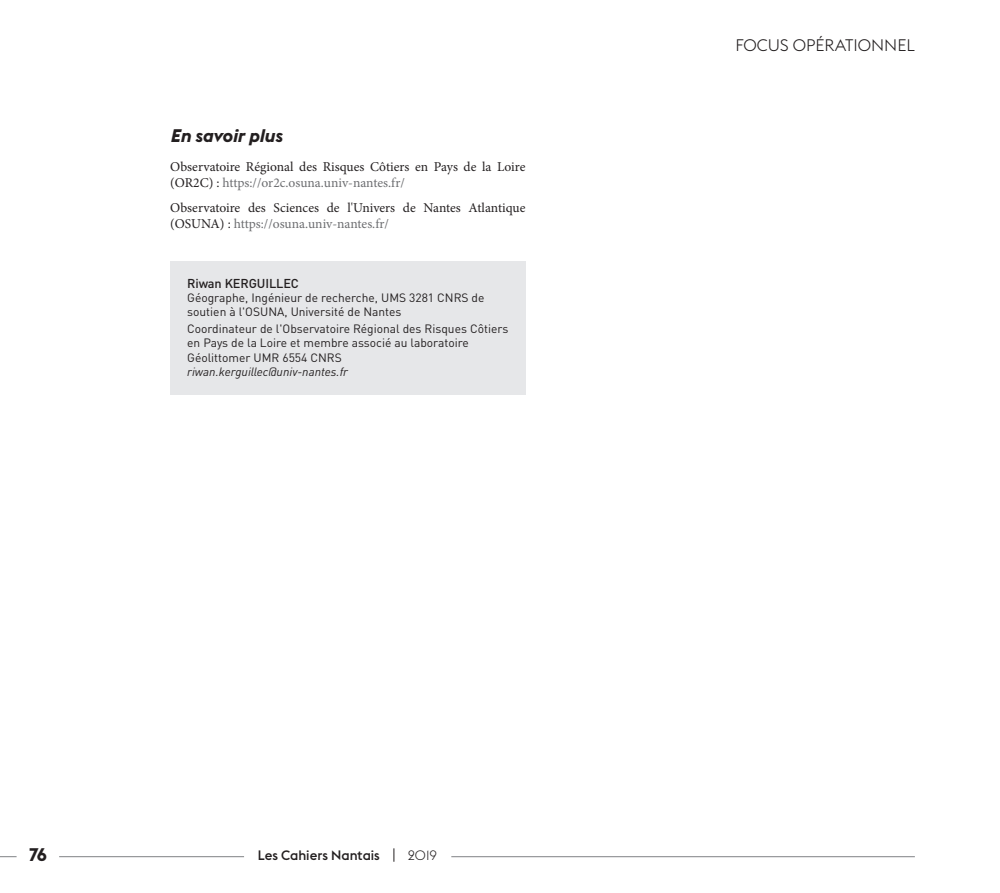
<style>
.page{position:relative;width:1000px;height:893px;background:#fff}
.page>*{position:absolute;margin:0;border:0;box-sizing:border-box;transform-origin:0 0}
.t1{font:italic 700 18px "Euclid Flex";color:#231f20}
.t2{font:700 18px "Euclid Flex";color:#231f20}
.t3{font:300 16.5px "Euclid Flex";color:#231f20}
.t4{font:13.5px/16.2px "Minion Pro";color:#231f20}
.t5{font:500 13.5px "Euclid Flex";color:#231f20}
.t6{font:300 13.5px "Euclid Flex";color:#231f20}
.t7{font:500 12.75px "DIN Pro";letter-spacing:-.01em;color:#231f20}
.t8{font:12px/14.4px "DIN Pro";color:#231f20}
.t9{font:italic 12px "DIN Pro";color:#231f20}
.s1{color:#6c6d70}
</style>
<div class="page">
<svg style="left:0;top:856px;width:17px;height:1px"></svg>
<hr style="left:59px;top:856px;width:185px;height:1px;background:#808285">
<hr style="left:451px;top:856px;width:463px;height:1px;background:#808285">
<svg style="left:393px;top:848px;width:1px;height:14px"></svg>
<div style="left:170px;top:261px;width:355px;height:134px;background:#e6e7e9"></div>
<h1 class="t1" style="left:170px;top:125px;width:113px">En savoir plus</h1>
<p class="t4" style="left:170px;top:159px;width:357px">Observatoire Régional des Risques Côtiers en Pays de la Loire (OR2C) : <span class="s1">https://or2c.osuna.univ-nantes.fr/</span></p>
<p class="t4" style="left:170px;top:200px;width:357px">Observatoire des Sciences de l'Univers de Nantes Atlantique (OSUNA) : <span class="s1">https://osuna.univ-nantes.fr/</span></p>
<p class="t7" style="left:187px;top:273px;width:113px">Riwan KERGUILLEC</p>
<p class="t8" style="left:187px;top:289px;width:299px">Géographe, Ingénieur de recherche, UMS 3281 CNRS de soutien à l'OSUNA, Université de Nantes</p>
<p class="t8" style="left:187px;top:320px;width:322px">Coordinateur de l'Observatoire Régional des Risques Côtiers en Pays de la Loire et membre associé au laboratoire<br>Géolittomer UMR 6554 CNRS</p>
<p class="t9" style="left:187px;top:362px;width:162px">riwan.kerguillec@univ-nantes.fr</p>
<h1 class="t2" style="left:29px;top:844px;width:19px">76</h1>
<p class="t5" style="left:258px;top:847px;width:123px">Les Cahiers Nantais</p>
<p class="t6" style="left:408px;top:847px;width:31px">2019</p>
<h2 class="t3" style="left:735px;top:35px;width:181px">FOCUS OPÉRATIONNEL</h2>
</div>
